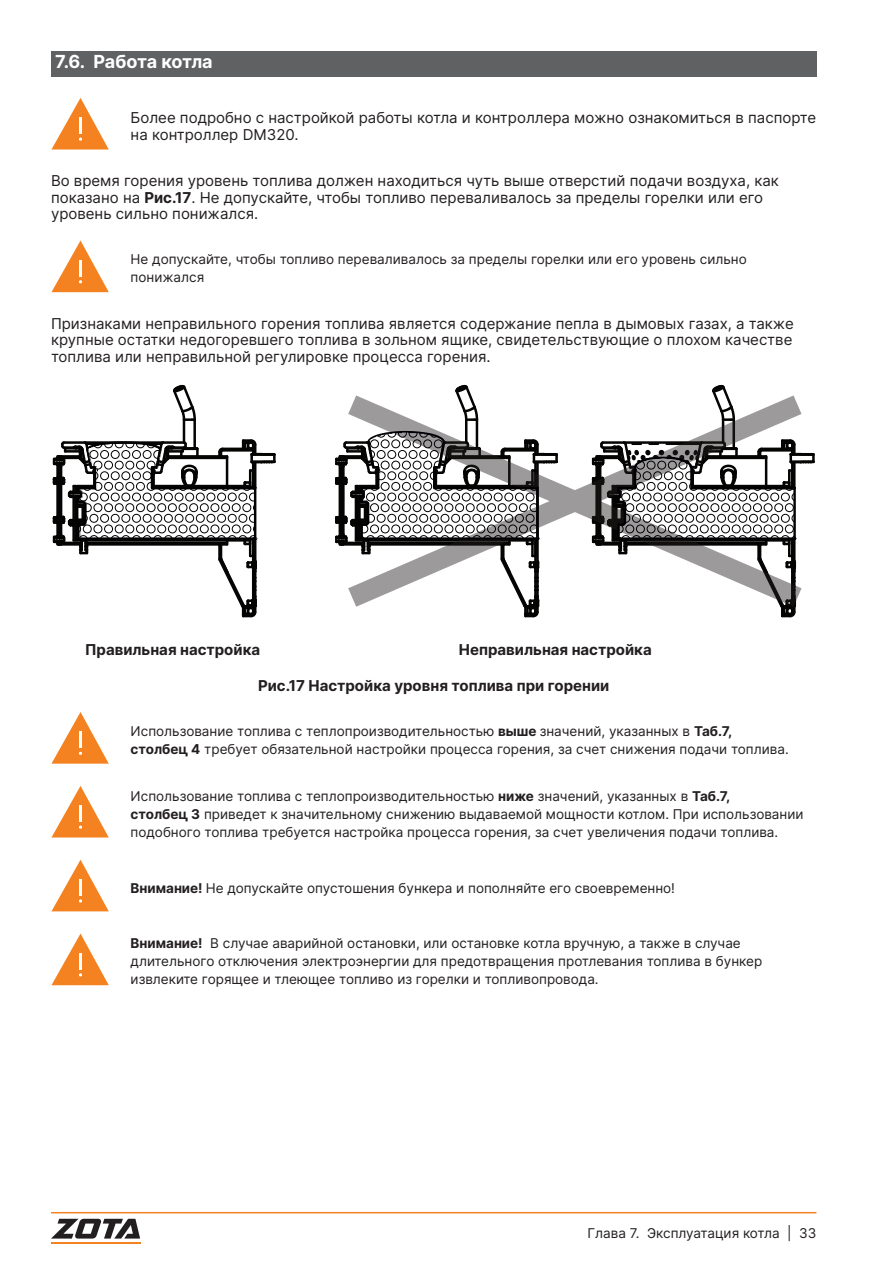
<style>
.page{position:relative;width:893px;height:1263px;background:#fff}
.page>*{position:absolute;margin:0;border:0;box-sizing:border-box;transform-origin:0 0}
.t1{font:700 18px "Inter";letter-spacing:-.02em;color:#fff}
.t2{font:15px/16.5px "Inter";color:#231f20}
.t3{font:700 15px "Inter";color:#231f20}
.t4{font:13.5px/18px "Inter";color:#231f20}
.s1{font-weight:700}
</style>
<div class="page">
<hr style="left:51px;top:1212px;width:765px;height:1px;background:#f58220">
<svg style="left:51px;top:1219px;width:89px;height:19px"></svg>
<hr style="left:51px;top:1243px;width:89px;height:1px;background:#f58220">
<svg style="left:51px;top:860px;width:58px;height:51px"></svg>
<svg style="left:51px;top:933px;width:58px;height:52px"></svg>
<div style="left:51px;top:51px;width:765px;height:26px;background:#5f6162"></div>
<svg style="left:51px;top:240px;width:58px;height:52px"></svg>
<svg style="left:51px;top:98px;width:58px;height:52px"></svg>
<svg style="left:51px;top:712px;width:58px;height:52px"></svg>
<svg style="left:51px;top:786px;width:58px;height:51px"></svg>
<hr style="left:183px;top:420px;width:2px;height:23px;background:#040503">
<hr style="left:193px;top:420px;width:3px;height:28px;background:#040503">
<svg style="left:173px;top:384px;width:23px;height:38px"></svg>
<svg style="left:455px;top:384px;width:16px;height:11px"></svg>
<svg style="left:712px;top:384px;width:16px;height:11px"></svg>
<svg style="left:348px;top:395px;width:453px;height:125px"></svg>
<svg style="left:52px;top:438px;width:224px;height:180px"></svg>
<svg style="left:335px;top:431px;width:223px;height:187px"></svg>
<svg style="left:591px;top:433px;width:224px;height:185px"></svg>
<h1 class="t1" style="left:55px;top:49px;width:159px">7.6. Работа котла</h1>
<p class="t2" style="left:131px;top:109px;width:687px">Более подробно с настройкой работы котла и контроллера можно ознакомиться в паспорте на контроллер DM320.</p>
<p class="t2" style="left:51px;top:172px;width:729px">Во время горения уровень топлива должен находиться чуть выше отверстий подачи воздуха, как показано на <span class="s1">Рис.17</span>. Не допускайте, чтобы топливо переваливалось за пределы горелки или его уровень сильно понижался.</p>
<p class="t4" style="left:131px;top:250px;width:618px">Не допускайте, чтобы топливо переваливалось за пределы горелки или его уровень сильно понижался</p>
<p class="t2" style="left:51px;top:315px;width:744px;text-align:justify">Признаками неправильного горения топлива является содержание пепла в дымовых газах, а также крупные остатки недогоревшего топлива в зольном ящике, свидетельствующие о плохом качестве топлива или неправильной регулировке процесса горения.</p>
<p class="t3" style="left:85px;top:638px;width:177px">Правильная настройка</p>
<p class="t3" style="left:459px;top:638px;width:194px">Неправильная настройка</p>
<p class="t3" style="left:258px;top:674px;width:353px">Рис.17 Настройка уровня топлива при горении</p>
<p class="t4" style="left:131px;top:721px;width:660px">Использование топлива с теплопроизводительностью <span class="s1">выше</span> значений, указанных в <span class="s1">Таб.7, столбец 4</span> требует обязательной настройки процесса горения, за счет снижения подачи топлива.</p>
<p class="t4" style="left:131px;top:786px;width:674px">Использование топлива с теплопроизводительностью <span class="s1">ниже</span> значений, указанных в <span class="s1">Таб.7,<br>столбец 3</span> приведет к значительному снижению выдаваемой мощности котлом. При использовании подобного топлива требуется настройка процесса горения, за счет увеличения подачи топлива.</p>
<p class="t4" style="left:131px;top:878px;width:546px"><span class="s1">Внимание!</span> Не допускайте опустошения бункера и пополняйте его своевременно!</p>
<p class="t4" style="left:131px;top:934px;width:633px"><span class="s1">Внимание!</span> В случае аварийной остановки, или остановке котла вручную, а также в случае длительного отключения электроэнергии для предотвращения протлевания топлива в бункер извлеките горящее и тлеющее топливо из горелки и топливопровода.</p>
<p class="t4" style="left:587px;top:1223px;width:230px">Глава 7. Эксплуатация котла | 33</p>
</div>
